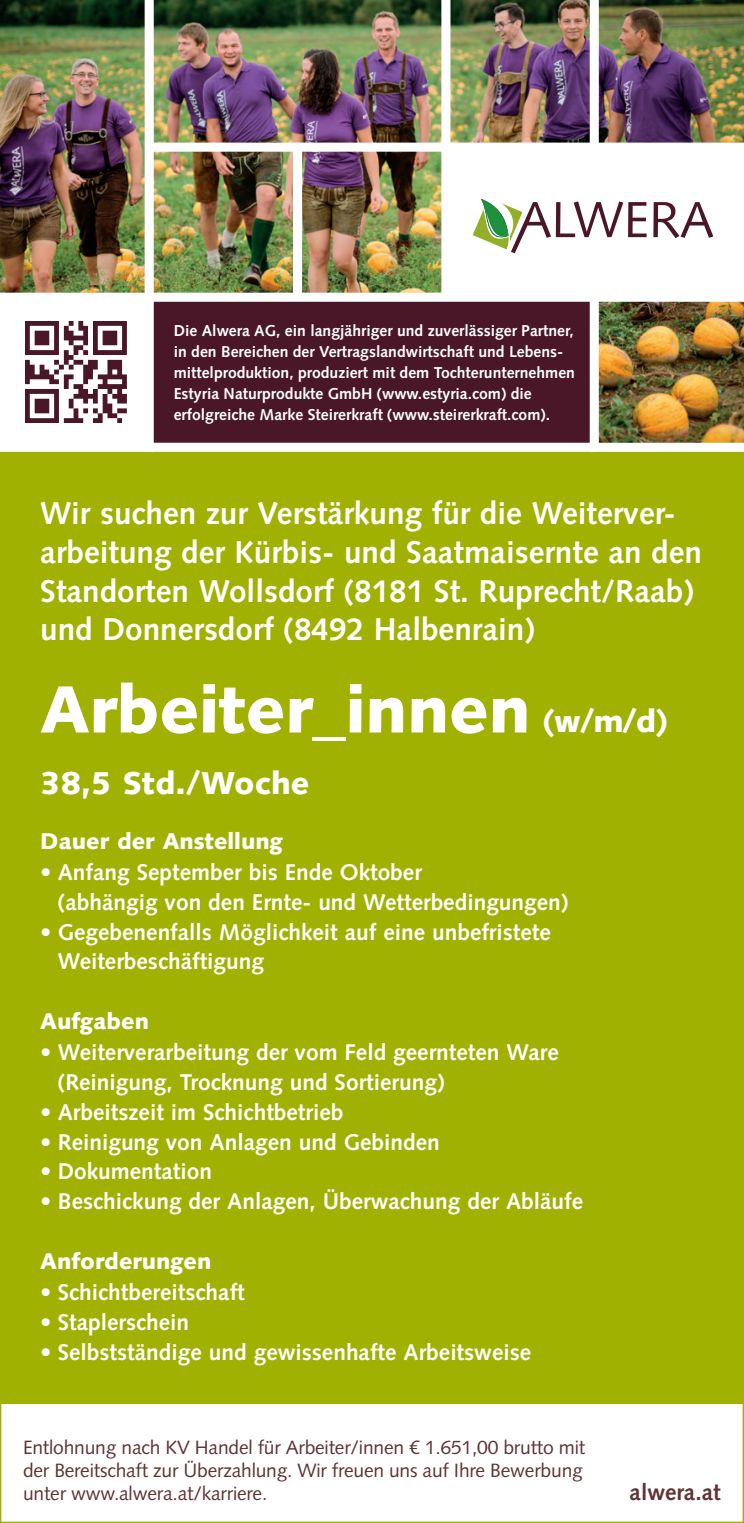
<style>
.page{position:relative;width:744px;height:1523px;background:#fff}
.page>*{position:absolute;margin:0;border:0;box-sizing:border-box;transform-origin:0 0}
.fliestext{font:900 66.5px "Syntax LT";color:#fff}
.fliestext-2{font:700 31.5px "Syntax LT";color:#fff}
.fliestext-3{font:900 31.5px "Syntax LT";color:#fff}
.fliestext-4{font:700 22.75px "Syntax LT";color:#fff}
.fliestext-5{font:900 22.75px "Syntax LT";color:#fff}
.t1{font:700 22.75px "Syntax LT";color:#5f3235}
.t2{font:19.25px/23.1px "Syntax LT";letter-spacing:-.01em;color:#5f3235}
.t3{font:700 15.75px/21px "Syntax LT";color:#fff}
.s1{font-size:31.5px}
</style>
<div class="page">
<div style="left:0;top:438px;width:744px;height:966px;background:#a0b101"></div>
<img style="left:0;top:0;width:744px;height:443px">
<div style="left:446px;top:147px;width:298px;height:148px;background:#fff"></div>
<div style="left:0;top:295px;width:149px;height:152px;background:#fff"></div>
<div style="left:149px;top:298px;width:445px;height:148px;background:#4a1729"></div>
<img style="left:25px;top:321px;width:102px;height:102px">
<div style="left:293px;top:146px;width:9px;height:153px;background:#fff"></div>
<div style="left:441px;top:0;width:9px;height:299px;background:#fff"></div>
<div style="left:590px;top:0;width:9px;height:452px;background:#fff"></div>
<div style="left:145px;top:0;width:9px;height:452px;background:#fff"></div>
<div style="left:149px;top:143px;width:595px;height:9px;background:#fff"></div>
<div style="left:0;top:293px;width:744px;height:9px;background:#fff"></div>
<div style="left:0;top:443px;width:744px;height:9px;background:#fff"></div>
<svg style="left:653px;top:202px;width:60px;height:36px"></svg>
<svg style="left:473px;top:198px;width:173px;height:55px"></svg>
<p class="t3" style="left:174px;top:320px;width:403px">Die Alwera AG, ein langjähriger und zuverlässiger Partner, in den Bereichen der Vertragslandwirtschaft und Lebens&shy;mittelproduktion, produziert mit dem Tochterunternehmen Estyria Naturprodukte GmbH (www.estyria.com) die erfolgreiche Marke Steirerkraft (www.steirerkraft.com).</p>
<p class="fliestext-2" style="left:40px;top:495px;width:637px">Wir suchen zur Verstärkung für die Weiterver-</p>
<p class="fliestext-2" style="left:40px;top:534px;width:663px">arbeitung der Kürbis- und Saatmaisernte an den</p>
<p class="fliestext-2" style="left:40px;top:572px;width:655px">Standorten Wollsdorf (8181 St. Ruprecht/Raab)</p>
<p class="fliestext-2" style="left:40px;top:611px;width:496px">und Donnersdorf (8492 Halbenrain)</p>
<p class="fliestext" style="left:40px;top:670px;width:629px">Arbeiter_innen <span class="s1">(w/m/d)</span></p>
<p class="fliestext-3" style="left:40px;top:764px;width:271px">38,5 Std./Woche</p>
<p class="fliestext-5" style="left:40px;top:827px;width:244px">Dauer der Anstellung</p>
<p class="fliestext-4" style="left:40px;top:859px;width:383px">• Anfang September bis Ende Oktober</p>
<p class="fliestext-4" style="left:58px;top:889px;width:512px">(abhängig von den Ernte- und Wetterbedingungen)</p>
<p class="fliestext-4" style="left:40px;top:918px;width:512px">• Gegebenenfalls Möglichkeit auf eine unbefristete</p>
<p class="fliestext-4" style="left:58px;top:948px;width:208px">Weiterbeschäftigung</p>
<p class="fliestext-5" style="left:40px;top:1007px;width:110px">Aufgaben</p>
<p class="fliestext-4" style="left:40px;top:1039px;width:520px">• Weiterverarbeitung der vom Feld geernteten Ware</p>
<p class="fliestext-4" style="left:58px;top:1069px;width:388px">(Reinigung, Trocknung und Sortierung)</p>
<p class="fliestext-4" style="left:40px;top:1099px;width:305px">• Arbeitszeit im Schichtbetrieb</p>
<p class="fliestext-4" style="left:40px;top:1128px;width:401px">• Reinigung von Anlagen und Gebinden</p>
<p class="fliestext-4" style="left:40px;top:1158px;width:173px">• Dokumentation</p>
<p class="fliestext-4" style="left:40px;top:1188px;width:544px">• Beschickung der Anlagen, Überwachung der Abläufe</p>
<p class="fliestext-5" style="left:40px;top:1247px;width:173px">Anforderungen</p>
<p class="fliestext-4" style="left:40px;top:1279px;width:206px">• Schichtbereitschaft</p>
<p class="fliestext-4" style="left:40px;top:1309px;width:150px">• Staplerschein</p>
<p class="fliestext-4" style="left:40px;top:1338px;width:492px">• Selbstständige und gewissenhafte Arbeitsweise</p>
<p class="t2" style="left:23px;top:1435px;width:563px">Entlohnung nach KV Handel für Arbeiter/innen € 1.651,00 brutto mit</p>
<p class="t2" style="left:23px;top:1458px;width:561px">der Bereitschaft zur Überzahlung. Wir freuen uns auf Ihre Bewerbung unter www.alwera.at/karriere.</p>
<p class="t1" style="left:629px;top:1479px;width:92px">alwera.at</p>
</div>
